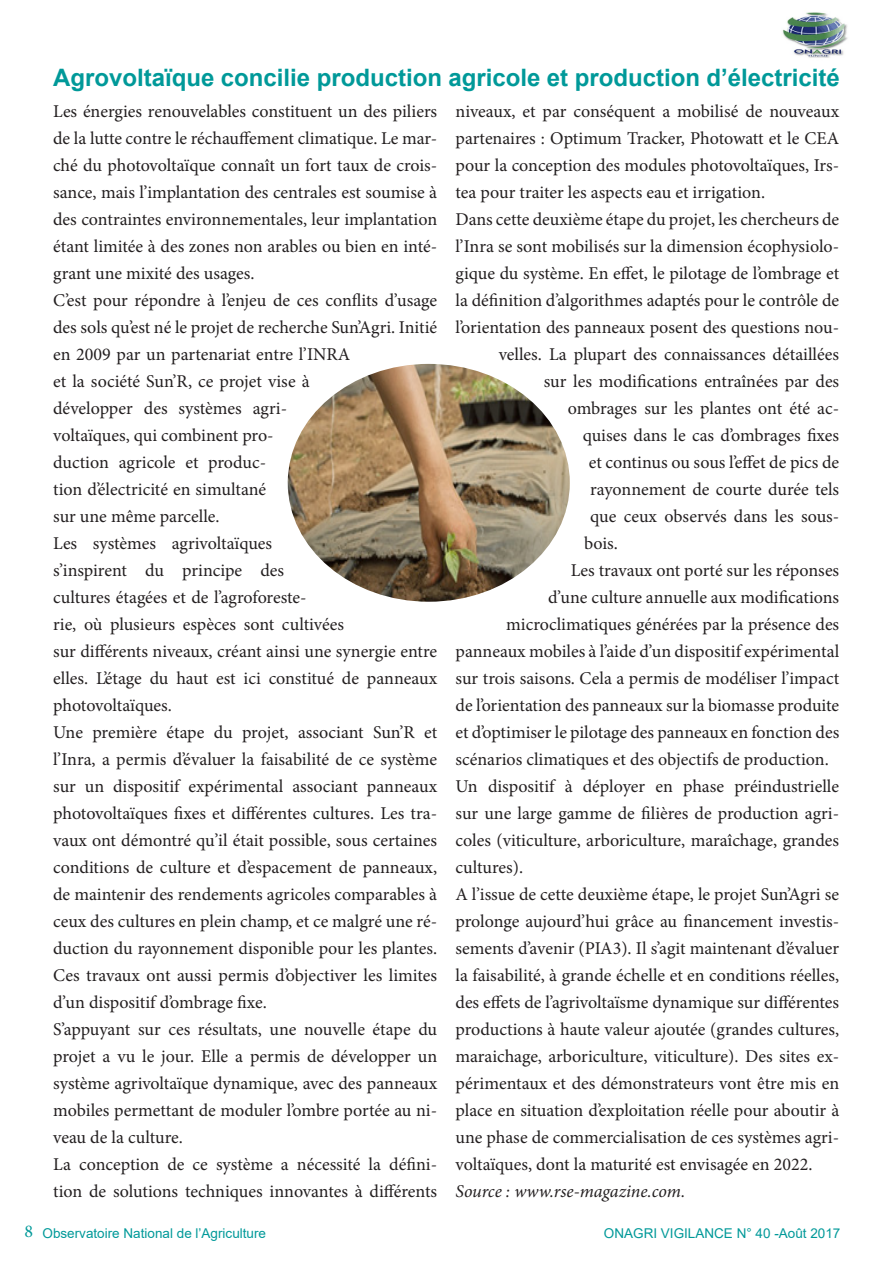
<style>
.page{position:relative;width:893px;height:1263px;background:#fff}
.page>*{position:absolute;margin:0;border:0;box-sizing:border-box;transform-origin:0 0}
.t1{font:700 24px "Arial";color:#099}
.t2{font:18px/27px "Minion Pro";color:#231f20;text-align:justify}
.t3{font:italic 18px "Minion Pro";letter-spacing:-.005em;color:#231f20}
.t4{font:18px "Minion Pro";color:#099}
.t5{font:13.5px "Arial";color:#099}
</style>
<div class="page">
<img style="left:782px;top:12px;width:66px;height:46px">
<img style="left:288px;top:364px;width:282px;height:238px">
<p class="t1" style="left:53px;top:60px;width:788px">Agrovoltaïque concilie production agricole et production d’électricité</p>
<p class="t2" style="left:53px;top:97px;width:386px">Les énergies renouvelables constituent un des piliers de la lutte contre le réchauffement climatique. Le mar&shy;ché du photovoltaïque connaît un fort taux de crois&shy;sance, mais l’implantation des centrales est soumise à des contraintes environnementales, leur implantation étant limitée à des zones non arables ou bien en inté&shy;grant une mixité des usages.</p>
<p class="t2" style="left:53px;top:286px;width:386px;text-align:left">C’est pour répondre à l’enjeu de ces conflits d’usage des sols qu’est né le projet de recherche Sun’Agri. Initié en 2009 par un partenariat entre l’INRA<br>et la société Sun’R, ce projet vise à<br>développer des systèmes agri-<br>voltaïques, qui combinent pro-<br>duction agricole et produc-<br>tion d’électricité en simultané<br>sur une même parcelle.</p>
<p class="t2" style="left:53px;top:529px;width:386px;text-align:left">Les systèmes agrivoltaïques<br>s’inspirent du principe des<br>cultures étagées et de l’agroforeste-<br>rie, où plusieurs espèces sont cultivées<br>sur différents niveaux, créant ainsi une synergie entre elles. L’étage du haut est ici constitué de panneaux photovoltaïques.</p>
<p class="t2" style="left:53px;top:718px;width:386px">Une première étape du projet, associant Sun’R et l’Inra, a permis d’évaluer la faisabilité de ce système sur un dispositif expérimental associant panneaux photovoltaïques fixes et différentes cultures. Les tra&shy;vaux ont démontré qu’il était possible, sous certaines conditions de culture et d’espacement de panneaux, de maintenir des rendements agricoles comparables à ceux des cultures en plein champ, et ce malgré une ré&shy;duction du rayonnement disponible pour les plantes.<br>Ces travaux ont aussi permis d’objectiver les limites d’un dispositif d’ombrage fixe.</p>
<p class="t2" style="left:53px;top:1015px;width:386px">S’appuyant sur ces résultats, une nouvelle étape du projet a vu le jour. Elle a permis de développer un système agrivoltaïque dynamique, avec des panneaux mobiles permettant de moduler l’ombre portée au ni&shy;veau de la culture.</p>
<p class="t2" style="left:53px;top:1150px;width:386px">La conception de ce système a nécessité la défini&shy;tion de solutions techniques innovantes à différents</p>
<p class="t2" style="left:455px;top:97px;width:385px">niveaux, et par conséquent a mobilisé de nouveaux partenaires : Optimum Tracker, Photowatt et le CEA pour la conception des modules photovoltaïques, Irs&shy;tea pour traiter les aspects eau et irrigation.</p>
<p class="t2" style="left:455px;top:205px;width:385px">Dans cette deuxième étape du projet, les chercheurs de</p>
<p class="t2" style="left:455px;top:232px;width:385px">l’Inra se sont mobilisés sur la dimension écophysiolo-</p>
<p class="t2" style="left:455px;top:259px;width:385px">gique du système. En effet, le pilotage de l’ombrage et</p>
<p class="t2" style="left:455px;top:286px;width:385px">la définition d’algorithmes adaptés pour le contrôle de</p>
<p class="t2" style="left:455px;top:313px;width:385px">l’orientation des panneaux posent des questions nou-</p>
<p class="t2" style="left:499px;top:340px;width:342px">velles. La plupart des connaissances détaillées</p>
<p class="t2" style="left:544px;top:367px;width:297px">sur les modifications entraînées par des</p>
<p class="t2" style="left:568px;top:394px;width:273px">ombrages sur les plantes ont été ac-</p>
<p class="t2" style="left:583px;top:421px;width:258px">quises dans le cas d’ombrages fixes</p>
<p class="t2" style="left:589px;top:448px;width:252px">et continus ou sous l’effet de pics de</p>
<p class="t2" style="left:590px;top:475px;width:250px">rayonnement de courte durée tels</p>
<p class="t2" style="left:590px;top:502px;width:251px">que ceux observés dans les sous-</p>
<p class="t2" style="left:584px;top:529px;width:35px">bois.</p>
<p class="t2" style="left:571px;top:556px;width:270px">Les travaux ont porté sur les réponses</p>
<p class="t2" style="left:548px;top:583px;width:293px">d’une culture annuelle aux modifications</p>
<p class="t2" style="left:506px;top:610px;width:335px">microclimatiques générées par la présence des</p>
<p class="t2" style="left:455px;top:637px;width:385px">panneaux mobiles à l’aide d’un dispositif expérimental</p>
<p class="t2" style="left:455px;top:664px;width:385px">sur trois saisons. Cela a permis de modéliser l’impact</p>
<p class="t2" style="left:455px;top:691px;width:385px">de l’orientation des panneaux sur la biomasse produite</p>
<p class="t2" style="left:455px;top:718px;width:385px">et d’optimiser le pilotage des panneaux en fonction des</p>
<p class="t2" style="left:455px;top:745px;width:375px">scénarios climatiques et des objectifs de production.</p>
<p class="t2" style="left:455px;top:772px;width:385px">Un dispositif à déployer en phase préindustrielle sur une large gamme de filières de production agri&shy;coles (viticulture, arboriculture, maraîchage, grandes cultures).</p>
<p class="t2" style="left:455px;top:880px;width:385px">A l’issue de cette deuxième étape, le projet Sun’Agri se prolonge aujourd’hui grâce au financement investis&shy;sements d’avenir (PIA3). Il s’agit maintenant d’évaluer la faisabilité, à grande échelle et en conditions réelles, des effets de l’agrivoltaïsme dynamique sur différentes productions à haute valeur ajoutée (grandes cultures, maraichage, arboriculture, viticulture). Des sites ex&shy;périmentaux et des démonstrateurs vont être mis en place en situation d’exploitation réelle pour aboutir à une phase de commercialisation de ces systèmes agri&shy;voltaïques, dont la maturité est envisagée en 2022.</p>
<p class="t3" style="left:455px;top:1179px;width:231px">Source : www.rse-magazine.com.</p>
<p class="t4" style="left:25px;top:1219px;width:10px">8</p>
<p class="t5" style="left:43px;top:1224px;width:225px">Observatoire National de l’Agriculture</p>
<p class="t5" style="left:604px;top:1224px;width:238px">ONAGRI VIGILANCE N° 40 -Août 2017</p>
</div>
